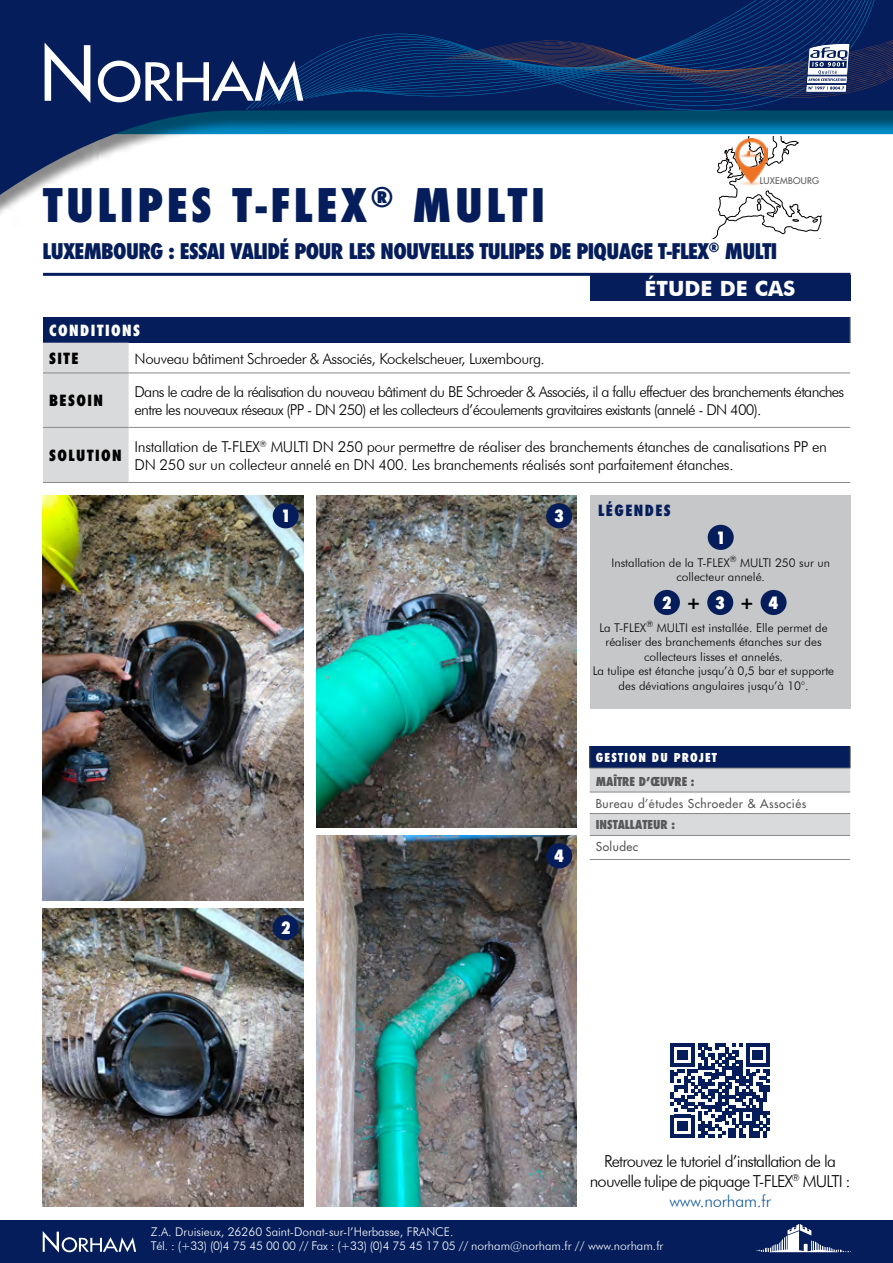
<style>
.page{position:relative;width:893px;height:1263px;background:#fff}
.page>*{position:absolute;margin:0;border:0;box-sizing:border-box;transform-origin:0 0}
.t1{font:800 condensed 45px "Futura";letter-spacing:.08em;color:#051e5b}
.t2{font:800 condensed 21px "Futura";letter-spacing:-.03em;color:#051e5b}
.t3{font:700 21px "Futura BT";color:#fff}
.t4{font:300 16.5px/19.8px "Futura BT";letter-spacing:-.05em;color:#000;text-align:center}
.t5{font:800 condensed 16.5px "Futura";color:#fff}
.t6{font:300 15px/18px "Futura BT";letter-spacing:-.03em;color:#000}
.t7{font:300 15px/18px "Futura BT";letter-spacing:-.05em;color:#000}
.t8{font:800 condensed 15px "Futura";letter-spacing:.1em;color:#000}
.t9{font:800 condensed 15px "Futura";letter-spacing:.1em;color:#fff}
.t10{font:800 condensed 15px "Futura";letter-spacing:.1em;color:#051e5b}
.t11{font:300 12px/13.5px "Futura BT";color:#fff}
.t12{font:300 12px/14.4px "Futura BT";color:#000;text-align:center}
.t13{font:12px "Futura";letter-spacing:.04em;color:#58585a}
.t14{font:800 condensed 12px "Futura";color:#58585a}
.t15{font:800 condensed 12px "Futura";letter-spacing:.1em;color:#fff}
.t16{font:9px "Futura";letter-spacing:.03em;color:#58585a}
.s1{font-family:"Futura BT";font-weight:700;font-stretch:normal;font-size:18px;color:#000}
.s2{color:#165b9a}
</style>
<div class="page">
<img style="left:43px;top:495px;width:260px;height:406px">
<img style="left:43px;top:908px;width:260px;height:298px">
<img style="left:316px;top:495px;width:260px;height:333px">
<img style="left:316px;top:836px;width:260px;height:370px">
<svg style="left:0;top:0;width:893px;height:301px"></svg>
<svg style="left:246px;top:0;width:641px;height:114px;fill:#051e5b"></svg>
<svg style="left:359px;top:0;width:534px;height:103px;fill:#051e5b"></svg>
<svg style="left:45px;top:43px;width:45px;height:60px"></svg>
<svg style="left:98px;top:61px;width:205px;height:41px"></svg>
<svg style="left:445px;top:0;width:448px;height:99px"></svg>
<hr style="left:43px;top:273px;width:807px;height:3px;background:#051e5b">
<div style="left:590px;top:275px;width:260px;height:25px;background:#051e5b"></div>
<div style="left:0;top:1220px;width:893px;height:43px;background:#051e5b"></div>
<svg style="left:756px;top:1224px;width:95px;height:29px"></svg>
<svg style="left:43px;top:1231px;width:93px;height:21px"></svg>
<div style="left:43px;top:317px;width:807px;height:26px;background:#051e5b"></div>
<div style="left:43px;top:343px;width:86px;height:139px;background:#d9dadb"></div>
<svg style="left:850px;top:317px;width:1px;height:26px"></svg>
<hr style="left:43px;top:373px;width:86px;height:1px;background:#87888a">
<hr style="left:129px;top:373px;width:721px;height:1px;background:#87888a">
<hr style="left:43px;top:427px;width:86px;height:1px;background:#87888a">
<hr style="left:129px;top:427px;width:721px;height:1px;background:#87888a">
<hr style="left:43px;top:482px;width:86px;height:1px;background:#87888a">
<hr style="left:129px;top:482px;width:721px;height:1px;background:#87888a">
<div style="left:590px;top:495px;width:261px;height:214px;background:#c6c7c8"></div>
<img style="left:733px;top:138px;width:35px;height:47px">
<div style="left:273px;top:915px;width:26px;height:25px;background:#051e5b;border-radius:50%"></div>
<svg style="left:589px;top:746px;width:262px;height:89px"></svg>
<hr style="left:590px;top:768px;width:260px;height:1px;background:#87888a">
<hr style="left:590px;top:835px;width:260px;height:1px;background:#87888a">
<hr style="left:590px;top:792px;width:260px;height:1px;background:#87888a">
<hr style="left:590px;top:813px;width:260px;height:1px;background:#87888a">
<hr style="left:590px;top:859px;width:260px;height:1px;background:#87888a">
<div style="left:546px;top:843px;width:26px;height:25px;background:#051e5b;border-radius:50%"></div>
<div style="left:273px;top:503px;width:26px;height:25px;background:#051e5b;border-radius:50%"></div>
<div style="left:546px;top:503px;width:26px;height:25px;background:#051e5b;border-radius:50%"></div>
<div style="left:654px;top:590px;width:26px;height:25px;background:#051e5b;border-radius:50%"></div>
<div style="left:707px;top:590px;width:26px;height:25px;background:#051e5b;border-radius:50%"></div>
<div style="left:761px;top:590px;width:26px;height:25px;background:#051e5b;border-radius:50%"></div>
<div style="left:708px;top:525px;width:26px;height:25px;background:#051e5b;border-radius:50%"></div>
<svg style="left:670px;top:1044px;width:100px;height:93px"></svg>
<p class="t16" style="left:760px;top:174px;width:61px">LUXEMBOURG</p>
<h1 class="t1" style="left:43px;top:175px;width:503px">TULIPES T-FLEX<sup>®</sup> MULTI</h1>
<h2 class="t2" style="left:43px;top:237px;width:736px">LUXEMBOURG : ESSAI VALIDÉ POUR LES NOUVELLES TULIPES DE PIQUAGE T-FLEX<sup>®</sup> MULTI</h2>
<h2 class="t3" style="left:645px;top:275px;width:152px">ÉTUDE DE CAS</h2>
<p class="t9" style="left:49px;top:320px;width:93px">CONDITIONS</p>
<p class="t8" style="left:49px;top:348px;width:31px">SITE</p>
<p class="t6" style="left:135px;top:349px;width:412px">Nouveau bâtiment Schroeder &amp; Associés, Kockelscheuer, Luxembourg.</p>
<p class="t8" style="left:49px;top:391px;width:56px">BESOIN</p>
<p class="t7" style="left:135px;top:382px;width:711px">Dans le cadre de la réalisation du nouveau bâtiment du BE Schroeder &amp; Associés, il a fallu effectuer des branchements étanches entre les nouveaux réseaux (PP - DN 250) et les collecteurs d’écoulements gravitaires existants (annelé - DN 400).</p>
<p class="t8" style="left:49px;top:445px;width:74px">SOLUTION</p>
<p class="t6" style="left:135px;top:437px;width:694px">Installation de T-FLEX<sup>®</sup> MULTI DN 250 pour permettre de réaliser des branchements étanches de canalisations PP en<br>DN 250 sur un collecteur annelé en DN 400. Les branchements réalisés sont parfaitement étanches.</p>
<h3 class="t5" style="left:281px;top:505px;width:11px">1</h3>
<h3 class="t5" style="left:554px;top:505px;width:11px">3</h3>
<h3 class="t5" style="left:281px;top:917px;width:11px">2</h3>
<h3 class="t5" style="left:554px;top:845px;width:11px">4</h3>
<p class="t10" style="left:598px;top:500px;width:74px">LÉGENDES</p>
<h3 class="t5" style="left:716px;top:526px;width:11px">1</h3>
<p class="t12" style="left:611px;top:555px;width:220px">Installation de la T-FLEX<sup>®</sup> MULTI 250 sur un collecteur annelé.</p>
<h3 class="t5" style="left:662px;top:591px;width:118px">2<span class="s1">+</span>3<span class="s1">+</span>4</h3>
<p class="t12" style="left:593px;top:620px;width:243px">La T-FLEX<sup>®</sup> MULTI est installée. Elle permet de réaliser des branchements étanches sur des collecteurs lisses et annelés.<br>La tulipe est étanche jusqu’à 0,5 bar et supporte des déviations angulaires jusqu’à 10°.</p>
<p class="t15" style="left:596px;top:749px;width:123px">GESTION DU PROJET</p>
<p class="t14" style="left:596px;top:773px;width:100px">MAÎTRE D’ŒUVRE :</p>
<p class="t13" style="left:596px;top:795px;width:212px">Bureau d’études Schroeder &amp; Associés</p>
<p class="t14" style="left:596px;top:817px;width:81px">INSTALLATEUR :</p>
<p class="t13" style="left:596px;top:839px;width:44px">Soludec</p>
<h3 class="t4" style="left:590px;top:1151px;width:262px">Retrouvez le tutoriel d’installation de la nouvelle tulipe de piquage T-FLEX<sup>®</sup> MULTI : <span class="s2">www.norham.fr</span></h3>
<p class="t11" style="left:151px;top:1225px;width:514px">Z.A. Druisieux, 26260 Saint-Donat-sur-l’Herbasse, FRANCE.<br>Tél. : (+33) (0)4 75 45 00 00 // Fax : (+33) (0)4 75 45 17 05 // norham@norham.fr // www.norham.fr</p>
<p class="t11" style="left:152px;top:1228px;width:514px">Z.A. Druisieux, 26260 Saint-Donat sur l’Herbasse, FRANCE.<br>Tél. : (+33) (0)4 75 45 00 00 // Fax : (+33) (0)4 75 45 17 05 // norham@norham.fr // www.norham.fr</p>
</div>
